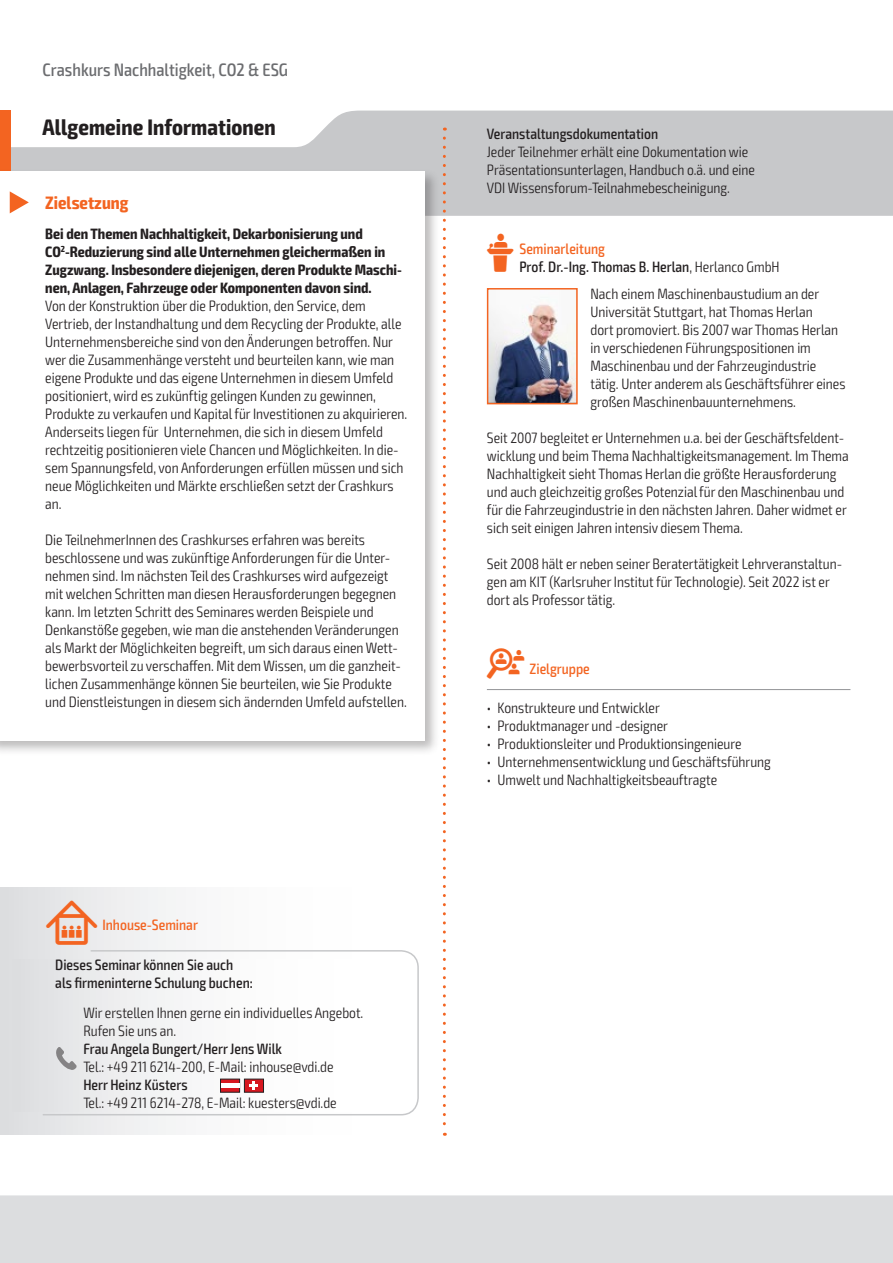
<style>
.page{position:relative;width:893px;height:1263px;background:#fff}
.page>*{position:absolute;margin:0;border:0;box-sizing:border-box;transform-origin:0 0}
.t1{font:700 condensed 22.5px "Exo 2";letter-spacing:.005em;color:#231f20}
.t2{font:500 condensed 18px "Exo 2";color:#6c6d70}
.t3{font:700 condensed 18px "Exo 2";color:#f36421}
.t4{font:300 condensed 15px/18px "Exo 2";color:#231f20}
.t5{font:700 condensed 15px/18px "Exo 2";color:#231f20}
.t6{font:500 condensed 15px/18px "Exo 2";color:#231f20}
.t7{font:500 condensed 15px "Exo 2";color:#f36421}
.s1{font-family:"VDI Iconset S4 A Regular";font-weight:400;font-stretch:normal;color:#f36421}
.s2{color:#f36421}
.s3{font-weight:300}
.s4{font-family:"VDI Iconset S4 A Regular";font-weight:400;font-stretch:normal}
.s5{font-family:"VDI Iconset S4 A Regular";font-weight:400;font-stretch:normal;font-size:15.45px}
</style>
<div class="page">
<div style="left:0;top:1195px;width:893px;height:68px;background:#dcdddf"></div>
<svg style="left:11px;top:111px;width:881px;height:105px;fill:#c7c8ca"></svg>
<hr style="left:892px;top:111px;width:1px;height:105px;background:#f36421">
<div style="left:0;top:111px;width:11px;height:63px;background:#f36421"></div>
<div style="left:0;top:168px;width:440px;height:588px;background:#231f20;opacity:.3"></div>
<div style="left:0;top:171px;width:424px;height:570px;background:#fff"></div>
<svg style="left:10px;top:191px;width:19px;height:22px"></svg>
<hr style="left:487px;top:689px;width:363px;height:1px;background:#939598">
<div style="left:0;top:887px;width:419px;height:247px;background:linear-gradient(to right,#e2e3e5,#fff)"></div>
<svg style="left:42px;top:949px;width:377px;height:167px"></svg>
<div style="left:13px;top:959px;width:382px;height:152px;background:linear-gradient(to right,#e3e3e5,#fff)"></div>
<svg style="left:220px;top:1079px;width:44px;height:13px"></svg>
<div style="left:221px;top:1083px;width:18px;height:5px;background:#fff"></div>
<svg style="left:56px;top:1047px;width:21px;height:23px"></svg>
<img style="left:490px;top:304px;width:85px;height:97px">
<div style="left:487px;top:288px;width:91px;height:116px;border:2px solid #f36421"></div>
<svg style="left:443px;top:138px;width:3px;height:998px"></svg>
<p class="t2" style="left:43px;top:59px;width:247px">Crashkurs Nachhaltigkeit, CO2 &amp; ESG</p>
<h1 class="t1" style="left:43px;top:113px;width:235px">Allgemeine Informationen</h1>
<p class="t6" style="left:487px;top:125px;width:173px">Veranstaltungsdokumentation</p>
<p class="t4" style="left:487px;top:143px;width:270px">Jeder Teilnehmer erhält eine Dokumentation wie<br>Präsentationsunterlagen, Handbuch o.ä. und eine<br>VDI Wissensforum-Teilnahmebescheinigung.</p>
<p class="t5" style="left:45px;top:225px;width:358px">Bei den Themen Nachhaltigkeit, Dekarbonisierung und CO<sup>2</sup>-Reduzierung sind alle Unternehmen gleichermaßen in Zugzwang. Insbesondere diejenigen, deren Produkte Maschi&shy;nen, Anlagen, Fahrzeuge oder Komponenten davon sind.</p>
<p class="t4" style="left:45px;top:297px;width:363px">Von der Konstruktion über die Produktion, den Service, dem Vertrieb, der Instandhaltung und dem Recycling der Produkte, alle Unternehmensbereiche sind von den Änderungen betroffen. Nur wer die Zusammenhänge versteht und beurteilen kann, wie man eigene Produkte und das eigene Unternehmen in diesem Umfeld positioniert, wird es zukünftig gelingen Kunden zu gewinnen, Produkte zu verkaufen und Kapital für Investitionen zu akquirieren.<br>Anderseits liegen für Unternehmen, die sich in diesem Umfeld rechtzeitig positionieren viele Chancen und Möglichkeiten. In die&shy;sem Spannungsfeld, von Anforderungen erfüllen müssen und sich neue Möglichkeiten und Märkte erschließen setzt der Crashkurs an.</p>
<p class="t4" style="left:45px;top:531px;width:363px">Die TeilnehmerInnen des Crashkurses erfahren was bereits beschlossene und was zukünftige Anforderungen für die Unter&shy;nehmen sind. Im nächsten Teil des Crashkurses wird aufgezeigt mit welchen Schritten man diesen Herausforderungen begegnen kann. Im letzten Schritt des Seminares werden Beispiele und Denkanstöße gegeben, wie man die anstehenden Veränderungen als Markt der Möglichkeiten begreift, um sich daraus einen Wett&shy;bewerbsvorteil zu verschaffen. Mit dem Wissen, um die ganzheit&shy;lichen Zusammenhänge können Sie beurteilen, wie Sie Produkte und Dienstleistungen in diesem sich ändernden Umfeld aufstellen.</p>
<p class="t3" style="left:45px;top:192px;width:85px">Zielsetzung</p>
<p class="t6" style="left:519px;top:240px;width:262px;text-indent:-33px"><span class="s1">L</span> <span class="s2">Seminarleitung<br></span>Prof. Dr.-Ing. Thomas B. Herlan<span class="s3">, Herlanco GmbH</span></p>
<p class="t4" style="left:590px;top:285px;width:257px">Nach einem Maschinenbaustudium an der Universität Stuttgart, hat Thomas Herlan<br>dort promoviert. Bis 2007 war Thomas Herlan in verschiedenen Führungspositionen im Maschinenbau und der Fahrzeugindustrie tätig. Unter anderem als Geschäftsführer eines großen Maschinenbauunternehmens.</p>
<p class="t4" style="left:487px;top:429px;width:363px">Seit 2007 begleitet er Unternehmen u.a. bei der Geschäftsfeldent&shy;wicklung und beim Thema Nachhaltigkeitsmanagement. Im Thema Nachhaltigkeit sieht Thomas Herlan die größte Herausforderung und auch gleichzeitig großes Potenzial für den Maschinenbau und für die Fahrzeugindustrie in den nächsten Jahren. Daher widmet er sich seit einigen Jahren intensiv diesem Thema.</p>
<p class="t4" style="left:487px;top:555px;width:357px">Seit 2008 hält er neben seiner Beratertätigkeit Lehrveranstaltun&shy;gen am KIT (Karlsruher Institut für Technologie). Seit 2022 ist er dort als Professor tätig.</p>
<p class="t7" style="left:487px;top:660px;width:104px"><span class="s4">Z</span> Zielgruppe</p>
<p class="t4" style="left:487px;top:699px;width:175px">• Konstrukteure und Entwickler</p>
<p class="t4" style="left:487px;top:717px;width:183px">• Produktmanager und -designer</p>
<p class="t4" style="left:487px;top:735px;width:256px">• Produktionsleiter und Produktionsingenieure</p>
<p class="t4" style="left:487px;top:753px;width:286px">• Unternehmensentwicklung und Geschäftsführung</p>
<p class="t4" style="left:487px;top:771px;width:232px">• Umwelt und Nachhaltigkeitsbeauftragte</p>
<p class="t7" style="left:46px;top:916px;width:153px"><span class="s5">I</span> Inhouse-Seminar</p>
<p class="t6" style="left:55px;top:955px;width:199px">Dieses Seminar können Sie auch als firmeninterne Schulung buchen:</p>
<p class="t4" style="left:83px;top:1004px;width:282px">Wir erstellen Ihnen gerne ein individuelles Angebot.<br>Rufen Sie uns an.</p>
<p class="t6" style="left:83px;top:1040px;width:200px">Frau Angela Bungert/Herr Jens Wilk</p>
<p class="t4" style="left:83px;top:1058px;width:252px">Tel.: +49 211 6214-200, E-Mail: inhouse@vdi.de</p>
<p class="t6" style="left:83px;top:1076px;width:106px">Herr Heinz Küsters</p>
<p class="t4" style="left:83px;top:1094px;width:255px">Tel.: +49 211 6214-278, E-Mail: kuesters@vdi.de</p>
</div>
